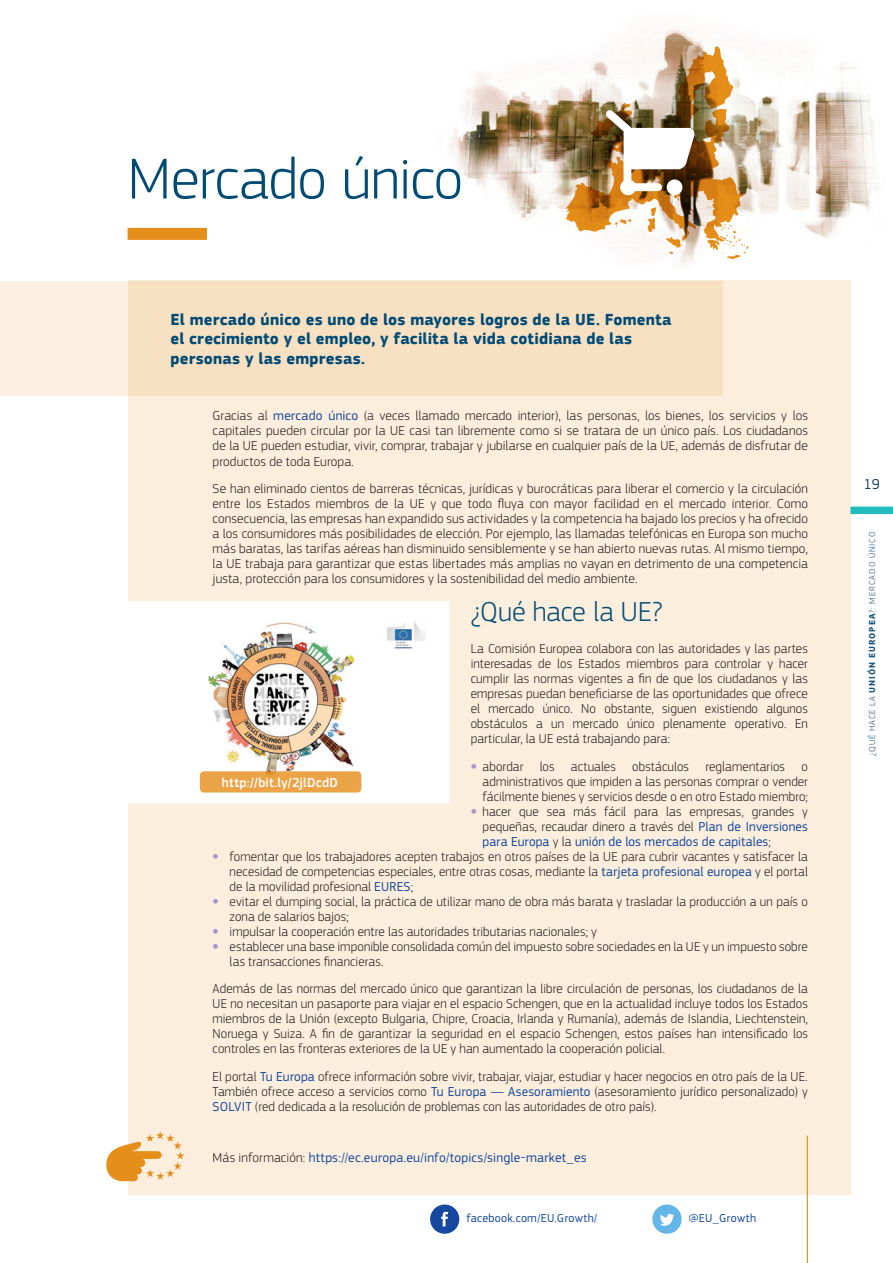
<style>
.page{position:relative;width:893px;height:1263px;background:#fff}
.page>*{position:absolute;margin:0;border:0;box-sizing:border-box;transform-origin:0 0}
.Titre{font:300 60px "EC Square Sans Pro";letter-spacing:-.01em;color:#014b75}
.Sous-titre_texte{font:300 28.5px "EC Square Sans Pro";color:#014b75}
.Introduction{font:700 16.5px/19.5px "EC Square Sans Pro";letter-spacing:.01em;color:#014b75}
.t1{font:15px "EC Square Sans Pro";color:#114368;scale:.95 1}
._02_Texte_KL{font:300 13.5px/15px "EC Square Sans Pro";letter-spacing:.005em;color:#231f20;text-align:justify}
._02_Texte_KL-2{font:13.5px "EC Square Sans Pro";letter-spacing:.01em;color:#15489e}
.folio_number{font:500 13.5px "EC Square Sans Pro";letter-spacing:.015em;color:#fff}
._02_Texte_KL-3{font:12px "EC Square Sans Pro";letter-spacing:.02em;color:#15489e}
.t2{font:300 9px "EC Square Sans Pro";letter-spacing:.11em;color:#1c5681}
.s1{font-weight:400;color:#15489e}
.s2{font-size:7.5px;color:#a495c7}
.s3{font-weight:300;color:#231f20}
.s4{font-weight:700}
</style>
<div class="page">
<div style="left:128px;top:281px;width:722px;height:914px;background:#fbeedc"></div>
<svg style="left:0;top:281px;width:723px;height:114px;background:#f8e3c7"></svg>
<img style="left:430px;top:28px;width:449px;height:253px">
<img style="left:564px;top:46px;width:184px;height:213px">
<div style="left:667px;top:179px;width:15px;height:16px;background:#fff;border-radius:50%"></div>
<svg style="left:106px;top:1131px;width:78px;height:50px"></svg>
<div style="left:128px;top:228px;width:79px;height:12px;background:#e58e19"></div>
<svg style="left:652px;top:1204px;width:30px;height:30px"></svg>
<svg style="left:430px;top:1204px;width:29px;height:30px"></svg>
<hr style="left:807px;top:1135px;width:1px;height:128px;background:#e58e19">
<svg style="left:128px;top:601px;width:322px;height:202px;background:#f3eee9"></svg>
<svg style="left:256px;top:677px;width:51px;height:51px;background:#bbbaba"></svg>
<div style="left:200px;top:771px;width:161px;height:21px;background:#eaa447;border-radius:4px"></div>
<div style="left:850px;top:506px;width:43px;height:8px;background:#21bdbd"></div>
<p class="Titre" style="left:128px;top:144px;width:337px">Mercado único</p>
<p class="Introduction" style="left:171px;top:310px;width:502px">El mercado único es uno de los mayores logros de la UE. Fomenta el crecimiento y el empleo, y facilita la vida cotidiana de las personas y las empresas.</p>
<p class="_02_Texte_KL" style="left:213px;top:408px;width:597px">Gracias al <span class="s1">mercado único</span> (a veces llamado mercado interior), las personas, los bienes, los servicios y los capitales pueden circular por la UE casi tan libremente como si se tratara de un único país. Los ciudadanos de la UE pueden estudiar, vivir, comprar, trabajar y jubilarse en cualquier país de la UE, además de disfrutar de productos de toda Europa.</p>
<p class="_02_Texte_KL" style="left:213px;top:481px;width:597px">Se han eliminado cientos de barreras técnicas, jurídicas y burocráticas para liberar el comercio y la circulación entre los Estados miembros de la UE y que todo fluya con mayor facilidad en el mercado interior. Como consecuencia, las empresas han expandido sus actividades y la competencia ha bajado los precios y ha ofrecido a los consumidores más posibilidades de elección. Por ejemplo, las llamadas telefónicas en Europa son mucho más baratas, las tarifas aéreas han disminuido sensiblemente y se han abierto nuevas rutas. Al mismo tiempo, la UE trabaja para garantizar que estas libertades más amplias no vayan en detrimento de una competencia justa, protección para los consumidores y la sostenibilidad del medio ambiente.</p>
<p class="Sous-titre_texte" style="left:471px;top:595px;width:193px">¿Qué hace la UE?</p>
<p class="_02_Texte_KL" style="left:471px;top:641px;width:339px">La Comisión Europea colabora con las autoridades y las partes interesadas de los Estados miembros para controlar y hacer cumplir las normas vigentes a fin de que los ciudadanos y las empresas puedan beneficiarse de las oportunidades que ofrece el mercado único. No obstante, siguen existiendo algunos obstáculos a un mercado único plenamente operativo. En particular, la UE está trabajando para:</p>
<p class="_02_Texte_KL" style="left:483px;top:759px;width:327px;text-indent:-12px"><span class="s2">●</span> abordar los actuales obstáculos reglamentarios o administrativos que impiden a las personas comprar o vender fácilmente bienes y servicios desde o en otro Estado miembro;</p>
<p class="_02_Texte_KL" style="left:483px;top:804px;width:327px;text-indent:-12px"><span class="s2">●</span> hacer que sea más fácil para las empresas, grandes y pequeñas, recaudar dinero a través del <span class="s1">Plan de Inversiones para Europa</span> y la <span class="s1">unión de los mercados de capitales</span>;</p>
<p class="_02_Texte_KL" style="left:230px;top:849px;width:580px;text-indent:-17px"><span class="s2">●</span> fomentar que los trabajadores acepten trabajos en otros países de la UE para cubrir vacantes y satisfacer la necesidad de competencias especiales, entre otras cosas, mediante la <span class="s1">tarjeta profesional europea</span> y el portal de la movilidad profesional <span class="s1">EURES</span>;</p>
<p class="_02_Texte_KL" style="left:230px;top:894px;width:580px;text-indent:-17px"><span class="s2">●</span> evitar el dumping social, la práctica de utilizar mano de obra más barata y trasladar la producción a un país o zona de salarios bajos;</p>
<p class="_02_Texte_KL" style="left:213px;top:924px;width:386px"><span class="s2">●</span> impulsar la cooperación entre las autoridades tributarias nacionales; y</p>
<p class="_02_Texte_KL" style="left:230px;top:939px;width:580px;text-indent:-17px"><span class="s2">●</span> establecer una base imponible consolidada común del impuesto sobre sociedades en la UE y un impuesto sobre las transacciones financieras.</p>
<p class="_02_Texte_KL" style="left:213px;top:981px;width:597px">Además de las normas del mercado único que garantizan la libre circulación de personas, los ciudadanos de la UE no necesitan un pasaporte para viajar en el espacio Schengen, que en la actualidad incluye todos los Estados miembros de la Unión (excepto Bulgaria, Chipre, Croacia, Irlanda y Rumanía), además de Islandia, Liechtenstein, Noruega y Suiza. A fin de garantizar la seguridad en el espacio Schengen, estos países han intensificado los controles en las fronteras exteriores de la UE y han aumentado la cooperación policial.</p>
<p class="_02_Texte_KL" style="left:213px;top:1069px;width:597px">El portal <span class="s1">Tu Europa</span> ofrece información sobre vivir, trabajar, viajar, estudiar y hacer negocios en otro país de la UE.<br>También ofrece acceso a servicios como <span class="s1">Tu Europa — Asesoramiento</span> (asesoramiento jurídico personalizado) y <span class="s1">SOLVIT</span> (red dedicada a la resolución de problemas con las autoridades de otro país).</p>
<p class="folio_number" style="left:222px;top:775px;width:118px">http://bit.ly/2jlDcdD</p>
<p class="_02_Texte_KL-2" style="left:213px;top:1149px;width:376px"><span class="s3">Más información:</span> https://ec.europa.eu/info/topics/single-market_es</p>
<p class="_02_Texte_KL-3" style="left:467px;top:1211px;width:132px">facebook.com/EU.Growth/</p>
<p class="_02_Texte_KL-3" style="left:689px;top:1211px;width:69px">@EU_Growth</p>
<p class="t1" style="left:864px;top:475px;width:18px">19</p>
<p class="t2" style="left:867px;top:756px;width:224px;rotate:-90deg">¿QUÉ HACE LA <span class="s4">UNIÓN EUROPEA</span>?: Mercado único</p>
</div>
